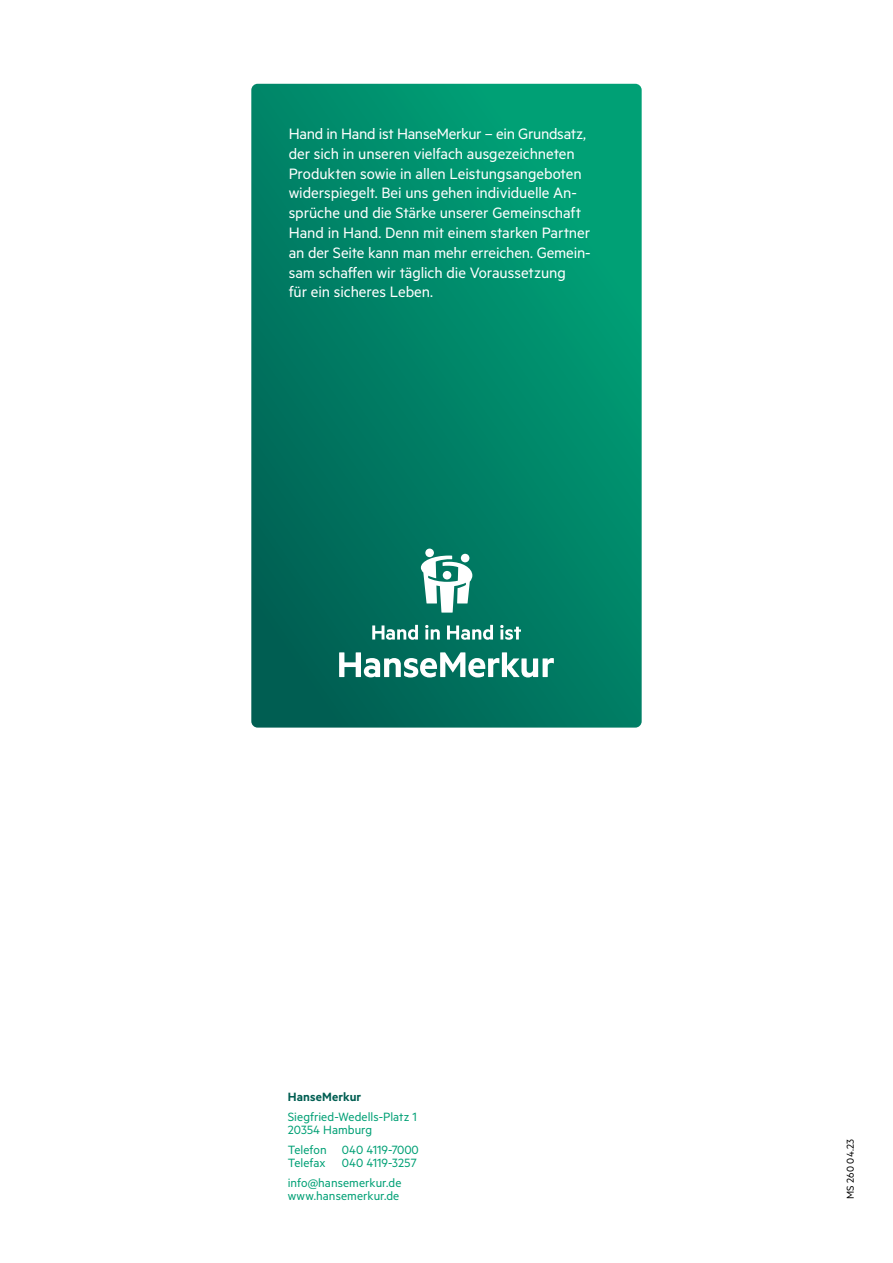
<style>
.page{position:relative;width:893px;height:1263px;background:#fff}
.page>*{position:absolute;margin:0;border:0;box-sizing:border-box;transform-origin:0 0}
.t1{font:16.95px/19.8px "Metric Alt";letter-spacing:-.005em;color:#fff}
.t2{font:13.5px/13.5px "Metric Alt";letter-spacing:.005em;color:#00a075}
.t3{font:600 13.5px "Metric Alt";letter-spacing:.01em;color:#005e52}
.t4{font:11.25px "Metric Alt";letter-spacing:.015em;color:#000}
</style>
<div class="page">
<svg style="left:251px;top:84px;width:391px;height:644px;background:#008366"></svg>
<div style="left:425px;top:549px;width:9px;height:8px;background:#fff;border-radius:50%"></div>
<svg style="left:421px;top:555px;width:51px;height:58px"></svg>
<div style="left:461px;top:554px;width:8px;height:8px;background:#fff;border-radius:50%"></div>
<div style="left:443px;top:571px;width:8px;height:8px;background:#fff;border-radius:50%"></div>
<svg style="left:339px;top:652px;width:215px;height:25px"></svg>
<svg style="left:372px;top:625px;width:149px;height:15px"></svg>
<p class="t1" style="left:289px;top:123px;width:303px">Hand in Hand ist HanseMerkur – ein Grundsatz, der sich in unseren vielfach ausgezeichneten Produkten sowie in allen Leistungsangeboten widerspiegelt. Bei uns gehen individuelle An&shy;sprüche und die Stärke unserer Gemeinschaft Hand in Hand. Denn mit einem starken Partner an der Seite kann man mehr erreichen. Gemein&shy;sam schaffen wir täglich die Voraussetzung<br>für ein sicheres Leben.</p>
<p class="t3" style="left:288px;top:1089px;width:75px">HanseMerkur</p>
<p class="t2" style="left:288px;top:1109px;width:131px">Siegfried-Wedells-Platz 1<br>20354 Hamburg</p>
<p class="t2" style="left:288px;top:1142px;width:133px">Telefon 040 4119-7000<br>Telefax 040 4119-3257</p>
<p class="t2" style="left:288px;top:1175px;width:115px">info@hansemerkur.de www.hansemerkur.de</p>
<p class="t4" style="left:844px;top:1199px;width:61px;rotate:-90deg">MS 260 04.23</p>
</div>
